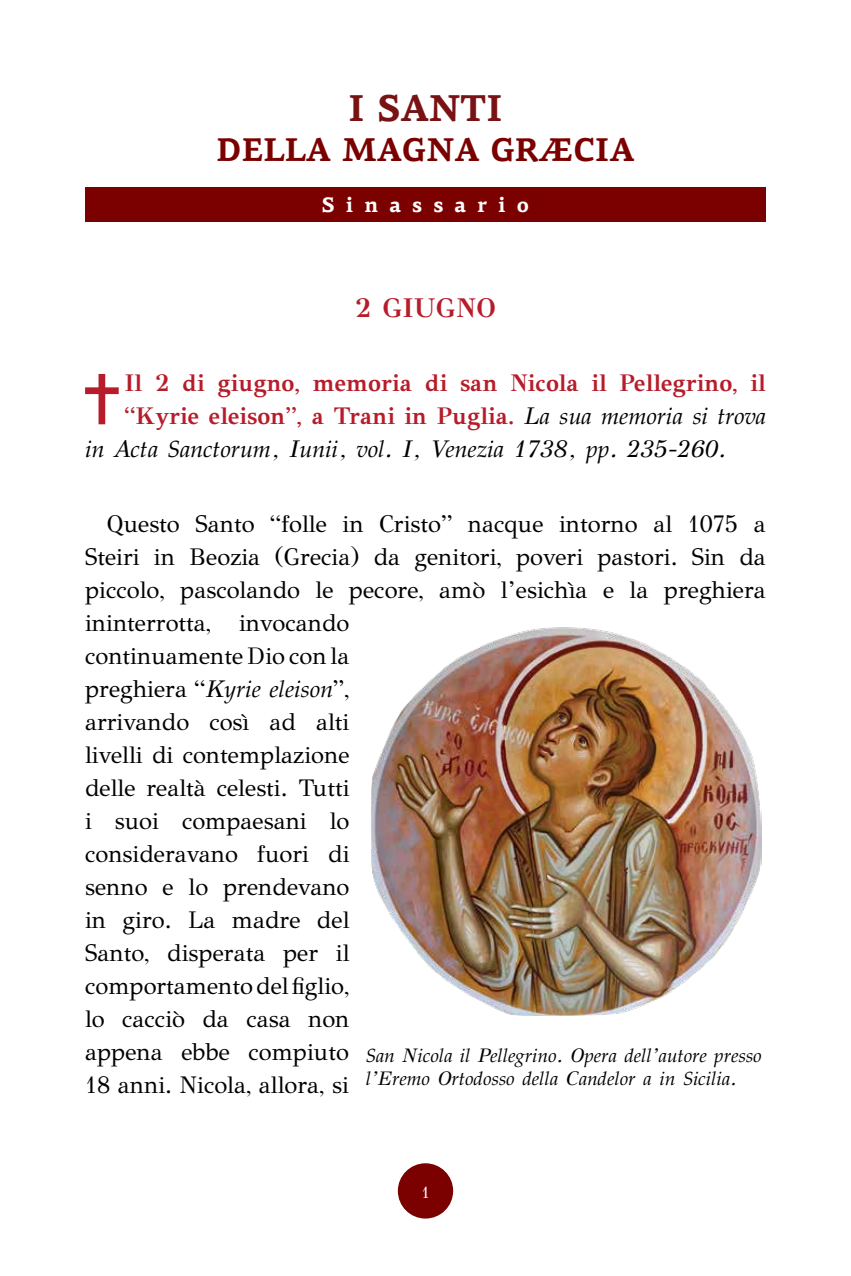
<style>
.page{position:relative;width:851px;height:1276px;background:#fff}
.page>*{position:absolute;margin:0;border:0;box-sizing:border-box;transform-origin:0 0}
.t1{font:700 37.5px "PF Centro Serif Pro";color:#791214}
.t2{font:700 33px "PF Centro Serif Pro";color:#7b0000}
.t3{font:700 27px "GFS Didot";color:#b61c2a}
.t4{font:24px/33px "GFS Didot";color:#000}
.t5{font:700 24px "GFS Didot";color:#b61c2a}
.t6{font:italic 24px "GFS Didot";color:#000}
.t7{font:700 21px "PF Centro Serif Pro";letter-spacing:.52em;color:#fff}
.t8{font:italic 19.5px/23.4px "GFS Didot";color:#000}
.t9{font:16.5px "GFS Didot";color:#fff}
.s1{font-weight:400;font-style:italic;color:#000}
.s2{font-style:italic}
</style>
<div class="page">
<div style="left:398px;top:1163px;width:55px;height:55px;background:#7b0000;border-radius:50%"></div>
<div style="left:85px;top:187px;width:680px;height:34px;background:#7b0000"></div>
<img style="left:371px;top:627px;width:390px;height:388px">
<h1 class="t1" style="left:348px;top:85px;width:157px">I SANTI</h1>
<h2 class="t2" style="left:216px;top:129px;width:419px">DELLA MAGNA GRÆCIA</h2>
<p class="t7" style="left:322px;top:191px;width:208px">Sinassario</p>
<p class="t3" style="left:355px;top:286px;width:143px">2 GIUGNO</p>
<p class="t5" style="left:124px;top:364px;width:642px">Il 2 di giugno, memoria di san Nicola il Pellegrino, il</p>
<p class="t5" style="left:124px;top:397px;width:642px">“Kyrie eleison”, a Trani in Puglia. <span class="s1">La sua memoria si trova</span></p>
<p class="t6" style="left:85px;top:430px;width:642px">in Acta Sanctorum, Iunii, vol. I, Venezia 1738, pp. 235-260.</p>
<p class="t4" style="left:85px;top:505px;width:682px;text-indent:21px">Questo Santo “folle in Cristo” nacque intorno al 1075 a<br>Steiri in Beozia (Grecia) da genitori, poveri pastori. Sin da piccolo, pascolando le pecore, amò l’esichìa e la preghiera ininterrotta, invocando<br>continuamente Dio con la<br>preghiera “<span class="s2">Kyrie eleison</span>”,<br>arrivando così ad alti<br>livelli di contemplazione<br>delle realtà celesti. Tutti<br>i suoi compaesani lo<br>consideravano fuori di<br>senno e lo prendevano<br>in giro. La madre del<br>Santo, disperata per il<br>comportamento del figlio,<br>lo cacciò da casa non<br>appena ebbe compiuto<br>18 anni. Nicola, allora, si</p>
<p class="t8" style="left:366px;top:1041px;width:397px">San Nicola il Pellegrino. Opera dell’autore presso l’Eremo Ortodosso della Candelor a in Sicilia.</p>
<p class="t9" style="left:421px;top:1178px;width:9px">1</p>
</div>
